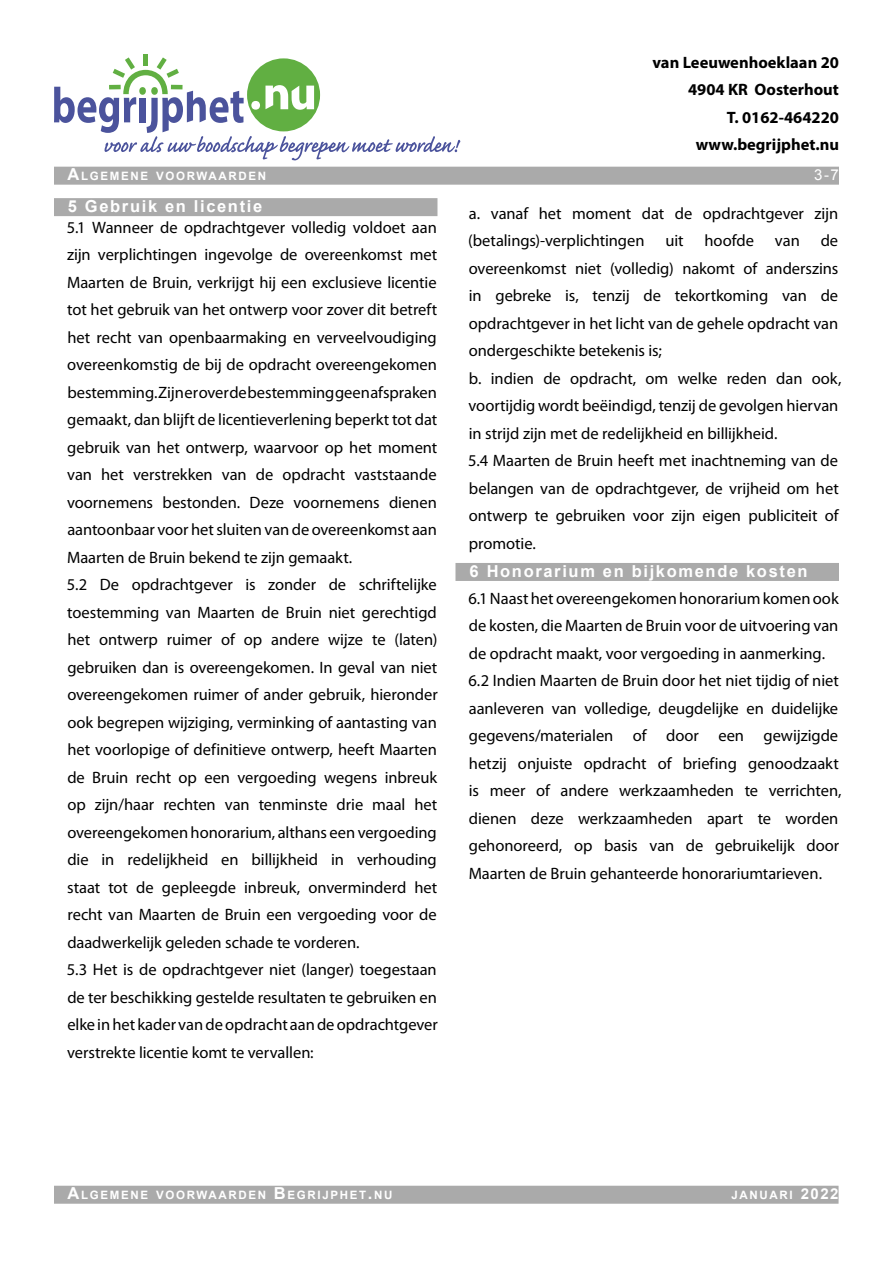
<style>
.page{position:relative;width:893px;height:1263px;background:#fff}
.page>*{position:absolute;margin:0;border:0;box-sizing:border-box;transform-origin:0 0}
.t1{font:16.5px/27.5px "Myriad Pro";color:#000}
.t2{font:700 16.5px/27.5px "Myriad Pro";color:#000;text-align:right}
.t3{font:700 16.5px "Arial";letter-spacing:.1em;color:#fff}
.t4{font:15px "Arial";color:#fff}
.t5{font:700 11.55px "Arial";letter-spacing:.145em;color:#fff}
.s1{font-size:16.5px}
.s2{font-size:15px}
</style>
<div class="page">
<div style="left:54px;top:198px;width:383px;height:18px;background:#aaa"></div>
<div style="left:455px;top:563px;width:384px;height:18px;background:#aaa"></div>
<div style="left:54px;top:167px;width:785px;height:18px;background:#aaa"></div>
<div style="left:54px;top:1186px;width:784px;height:18px;background:#aaa"></div>
<div style="left:143px;top:54px;width:5px;height:12px;background:#61af42"></div>
<svg style="left:54px;top:57px;width:406px;height:103px"></svg>
<p class="t2" style="left:652px;top:49px;width:188px">van Leeuwenhoeklaan 20<br>4904 KR Oosterhout<br>T. 0162-464220 www.begrijphet.nu</p>
<p class="t5" style="left:68px;top:169px;width:200px"><span class="s1">A</span>LGEMENE VOORWAARDEN</p>
<p class="t4" style="left:814px;top:165px;width:26px">3-7</p>
<p class="t3" style="left:68px;top:195px;width:196px">5 Gebruik en licentie</p>
<p class="t1" style="left:67px;top:213px;width:372px">5.1 Wanneer de opdrachtgever volledig voldoet aan zijn verplichtingen ingevolge de overeenkomst met Maarten de Bruin, verkrijgt hij een exclusieve licentie tot het gebruik van het ontwerp voor zover dit betreft het recht van openbaarmaking en verveelvoudiging overeenkomstig de bij de opdracht overeengekomen bestemming. Zijn er over de bestemming geen afspraken gemaakt, dan blijft de licentieverlening beperkt tot dat gebruik van het ontwerp, waarvoor op het moment van het verstrekken van de opdracht vaststaande voornemens bestonden. Deze voornemens dienen aantoonbaar voor het sluiten van de overeenkomst aan Maarten de Bruin bekend te zijn gemaakt.<br>5.2 De opdrachtgever is zonder de schriftelijke toestemming van Maarten de Bruin niet gerechtigd het ontwerp ruimer of op andere wijze te (laten) gebruiken dan is overeengekomen. In geval van niet overeengekomen ruimer of ander gebruik, hieronder ook begrepen wijziging, verminking of aantasting van het voorlopige of definitieve ontwerp, heeft Maarten de Bruin recht op een vergoeding wegens inbreuk op zijn/haar rechten van tenminste drie maal het overeengekomen honorarium, althans een vergoeding die in redelijkheid en billijkheid in verhouding staat tot de gepleegde inbreuk, onverminderd het recht van Maarten de Bruin een vergoeding voor de daadwerkelijk geleden schade te vorderen.<br>5.3 Het is de opdrachtgever niet (langer) toegestaan de ter beschikking gestelde resultaten te gebruiken en elke in het kader van de opdracht aan de opdrachtgever verstrekte licentie komt te vervallen:</p>
<p class="t1" style="left:468px;top:199px;width:372px">a. vanaf het moment dat de opdrachtgever zijn (betalings)-verplichtingen</p>
<p class="t1" style="left:665px;top:227px;width:20px">uit</p>
<p class="t1" style="left:704px;top:227px;width:51px">hoofde</p>
<p class="t1" style="left:775px;top:227px;width:26px">van</p>
<p class="t1" style="left:468px;top:227px;width:375px;text-indent:352px">de overeenkomst niet (volledig) nakomt of anderszins in gebreke is, tenzij de tekortkoming van de opdrachtgever in het licht van de gehele opdracht van ondergeschikte betekenis is;<br>b. indien de opdracht, om welke reden dan ook, voortijdig wordt beëindigd, tenzij de gevolgen hiervan in strijd zijn met de redelijkheid en billijkheid.<br>5.4 Maarten de Bruin heeft met inachtneming van de belangen van de opdrachtgever, de vrijheid om het ontwerp te gebruiken voor zijn eigen publiciteit of promotie.</p>
<p class="t3" style="left:470px;top:560px;width:339px">6 Honorarium en bijkomende kosten</p>
<p class="t1" style="left:468px;top:584px;width:375px">6.1 Naast het overeengekomen honorarium komen ook de kosten, die Maarten de Bruin voor de uitvoering van de opdracht maakt, voor vergoeding in aanmerking.<br>6.2 Indien Maarten de Bruin door het niet tijdig of niet aanleveren van volledige, deugdelijke en duidelijke gegevens/materialen of door een gewijzigde hetzij onjuiste opdracht of briefing genoodzaakt is meer of andere werkzaamheden te verrichten, dienen deze werkzaamheden apart te worden gehonoreerd, op basis van de gebruikelijk door Maarten de Bruin gehanteerde honorariumtarieven.</p>
<p class="t5" style="left:68px;top:1188px;width:326px"><span class="s1">A</span>LGEMENE VOORWAARDEN <span class="s1">B</span>EGRIJPHET<span class="s1">.</span>NU</p>
<p class="t5" style="left:731px;top:1188px;width:108px">JANUARI <span class="s2">2022</span></p>
</div>
